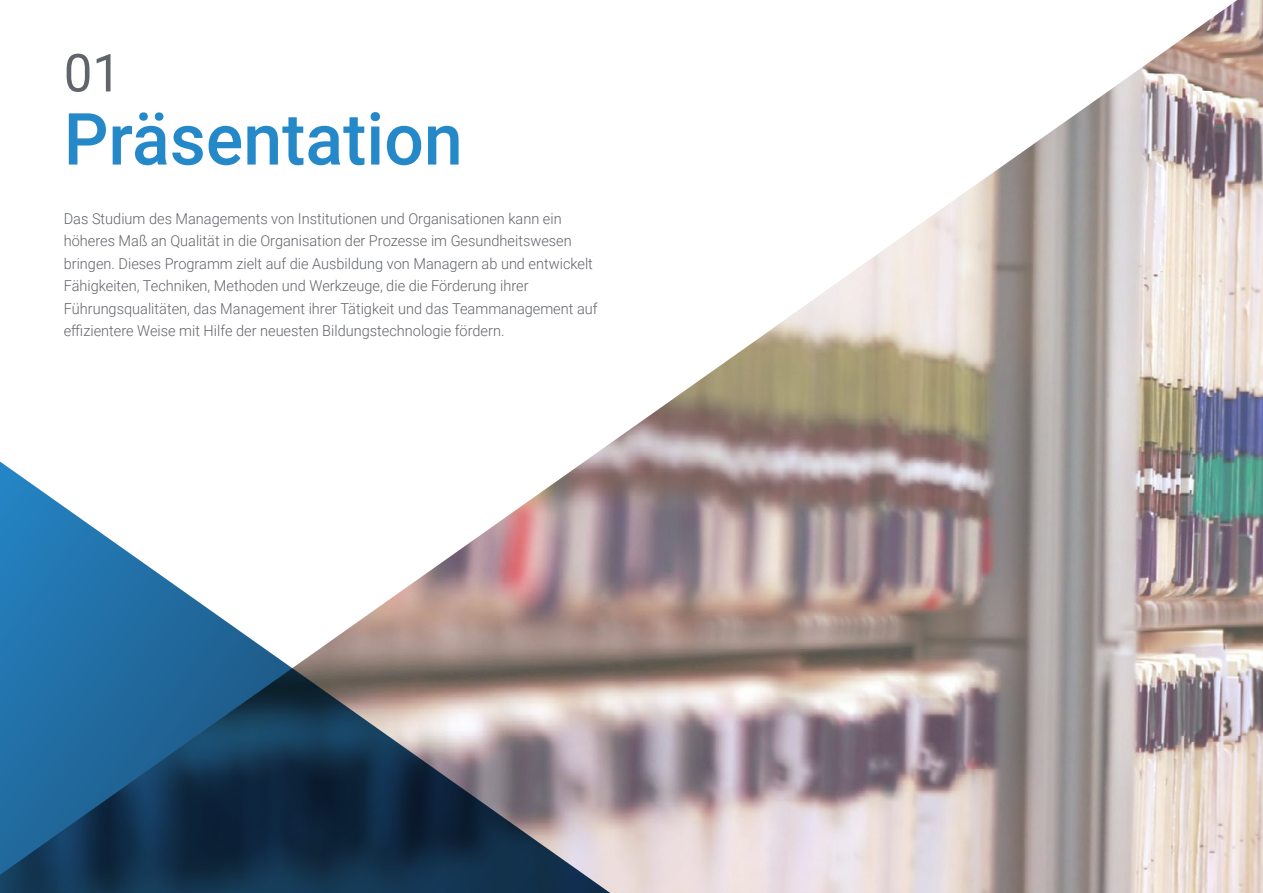
<style>
.page{position:relative;width:1263px;height:893px;background:#fff}
.page>*{position:absolute;margin:0;border:0;box-sizing:border-box;transform-origin:0 0}
.t1{font:500 72px "Roboto";color:#2488c9}
.t2{font:52.5px "Roboto";color:#61646a}
.t3{font:300 15px/22.5px "Roboto";color:#61646a}
</style>
<div class="page">
<img style="left:607px;top:0;width:656px;height:893px">
<svg style="left:0;top:446px;width:640px;height:447px"></svg>
<h2 class="t2" style="left:64px;top:36px;width:59px">01</h2>
<h1 class="t1" style="left:64px;top:89px;width:400px">Präsentation</h1>
<p class="t3" style="left:64px;top:207px;width:535px">Das Studium des Managements von Institutionen und Organisationen kann ein höheres Maß an Qualität in die Organisation der Prozesse im Gesundheitswesen bringen. Dieses Programm zielt auf die Ausbildung von Managern ab und entwickelt Fähigkeiten, Techniken, Methoden und Werkzeuge, die die Förderung ihrer Führungsqualitäten, das Management ihrer Tätigkeit und das Teammanagement auf effizientere Weise mit Hilfe der neuesten Bildungstechnologie fördern.</p>
</div>
